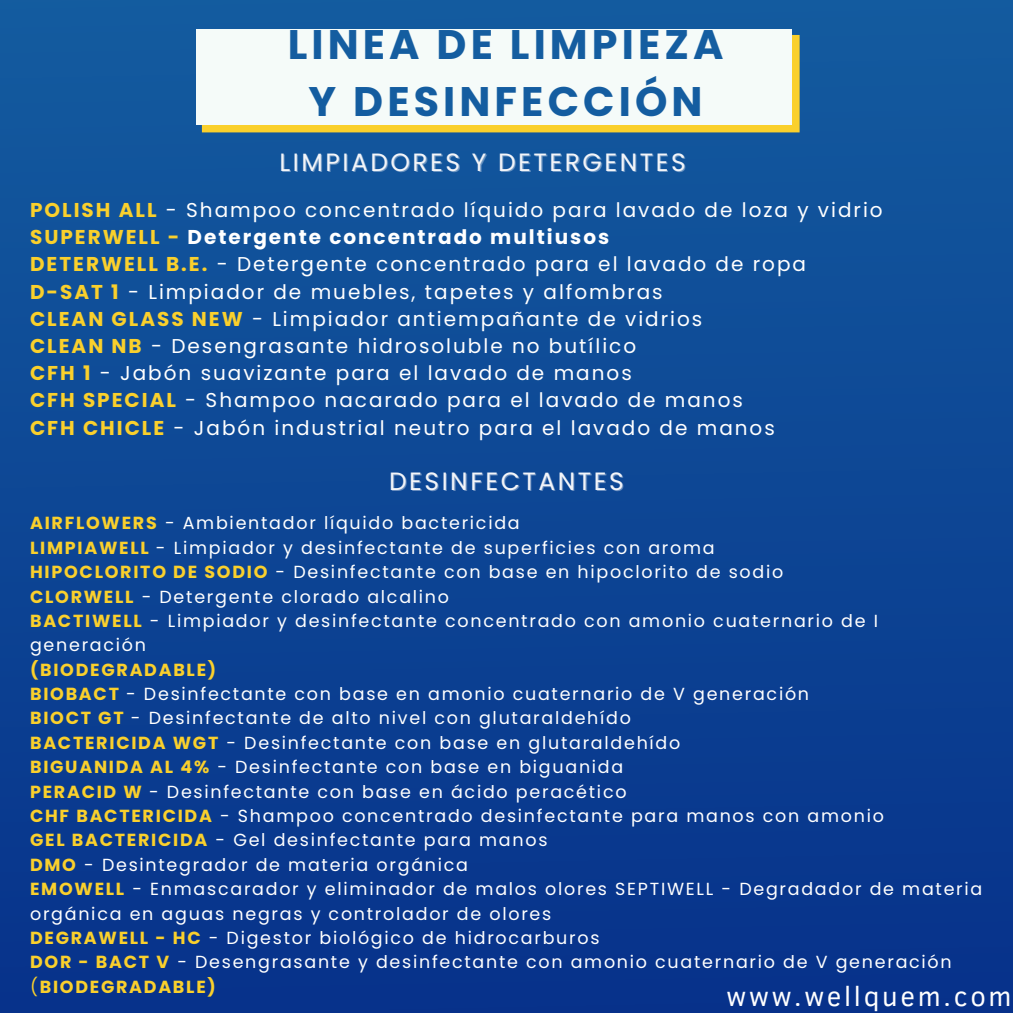
<style>
.page{position:relative;width:1013px;height:1013px;background:#fff}
.page>*{position:absolute;margin:0;border:0;box-sizing:border-box;transform-origin:0 0}
.t1{font:700 41.25px/57.2px "Poppins";letter-spacing:.1em;color:#145da0;text-align:center}
.t2{font:27.5px "Clear Sans";letter-spacing:.1em;color:#fff}
.t3{font:25px "Poppins";letter-spacing:.1em;color:#f3f5f9}
.t4{font:20px/27.2px "Poppins";letter-spacing:.1em;color:#fff}
.t5{font:17.5px/24.4px "Poppins";letter-spacing:.1em;color:#fff}
.t6{font:700 17.5px "Poppins";letter-spacing:.1em;color:#fad02c}
.s1{font-weight:700;color:#fad02c}
.s2{font-weight:700}
.s3{font-weight:400}
</style>
<div class="page">
<div style="left:0;top:0;width:1012px;height:1012px;background:linear-gradient(to bottom,#145c9f,#07318a)"></div>
<svg style="left:202px;top:35px;width:597px;height:97px;background:#f9d545"></svg>
<div style="left:196px;top:29px;width:595px;height:95px;background:#f5fbf9"></div>
<p class="t1" style="left:288px;top:16px;width:437px">LINEA DE LIMPIEZA<br>Y DESINFECCIÓN</p>
<h1 class="t3" style="left:279px;top:145px;width:408px">LIMPIADORES Y DETERGENTES</h1>
<h2 class="t4" style="left:30px;top:196px;width:854px"><span class="s1">POLISH ALL</span> - Shampoo concentrado líquido para lavado de loza y vidrio <span class="s1">SUPERWELL -</span> <span class="s2">Detergente concentrado multiusos<br></span><span class="s1">DETERWELL B.E.</span> - Detergente concentrado para el lavado de ropa <span class="s1">D-SAT 1</span> - Limpiador de muebles, tapetes y alfombras<br><span class="s1">CLEAN GLASS NEW</span> - Limpiador antiempañante de vidrios<br><span class="s1">CLEAN NB</span> - Desengrasante hidrosoluble no butílico<br><span class="s1">CFH 1</span> - Jabón suavizante para el lavado de manos<br><span class="s1">CFH SPECIAL</span> - Shampoo nacarado para el lavado de manos<br><span class="s1">CFH CHICLE</span> - Jabón industrial neutro para el lavado de manos</h2>
<h4 class="t3" style="left:389px;top:464px;width:236px">DESINFECTANTES</h4>
<h2 class="t5" style="left:30px;top:511px;width:491px"><span class="s1">AIRFLOWERS</span> - Ambientador líquido bactericida</h2>
<p class="t5" style="left:30px;top:535px;width:686px"><span class="s1">LIMPIAWELL</span> - Limpiador y desinfectante de superficies con aroma</p>
<p class="t5" style="left:30px;top:560px;width:754px"><span class="s1">HIPOCLORITO DE SODIO</span> - Desinfectante con base en hipoclorito de sodio</p>
<p class="t5" style="left:30px;top:584px;width:420px"><span class="s1">CLORWELL</span> - Detergente clorado alcalino</p>
<p class="t5" style="left:30px;top:608px;width:849px"><span class="s1">BACTIWELL</span> - Limpiador y desinfectante concentrado con amonio cuaternario de I generación</p>
<p class="t6" style="left:30px;top:657px;width:188px">(BIODEGRADABLE)</p>
<p class="t5" style="left:30px;top:681px;width:780px"><span class="s1">BIOBACT</span> - Desinfectante con base en amonio cuaternario de V generación</p>
<p class="t5" style="left:30px;top:706px;width:602px"><span class="s1">BIOCT GT</span> - Desinfectante de alto nivel con glutaraldehído</p>
<p class="t5" style="left:30px;top:730px;width:652px"><span class="s1">BACTERICIDA WGT</span> - Desinfectante con base en glutaraldehído</p>
<p class="t5" style="left:30px;top:755px;width:595px"><span class="s1">BIGUANIDA AL 4%</span> - Desinfectante con base en biguanida</p>
<p class="t5" style="left:30px;top:779px;width:598px"><span class="s1">PERACID W</span> - Desinfectante con base en ácido peracético</p>
<p class="t5" style="left:30px;top:803px;width:855px"><span class="s1">CHF BACTERICIDA</span> - Shampoo concentrado desinfectante para manos con amonio</p>
<p class="t5" style="left:30px;top:828px;width:519px"><span class="s1">GEL BACTERICIDA</span> - Gel desinfectante para manos</p>
<p class="t5" style="left:30px;top:852px;width:439px"><span class="s1">DMO</span> - Desintegrador de materia orgánica</p>
<p class="t5" style="left:30px;top:876px;width:953px"><span class="s1">EMOWELL</span> - Enmascarador y eliminador de malos olores SEPTIWELL - Degradador de materia orgánica en aguas negras y controlador de olores</p>
<p class="t5" style="left:30px;top:925px;width:571px"><span class="s1">DEGRAWELL - HC</span> - Digestor biológico de hidrocarburos</p>
<p class="t5" style="left:30px;top:950px;width:923px"><span class="s1">DOR - BACT V</span> - Desengrasante y desinfectante con amonio cuaternario de V generación</p>
<p class="t6" style="left:30px;top:974px;width:187px"><span class="s3">(</span>BIODEGRADABLE)</p>
<p class="t2" style="left:726px;top:976px;width:286px">www.wellquem.com</p>
</div>
